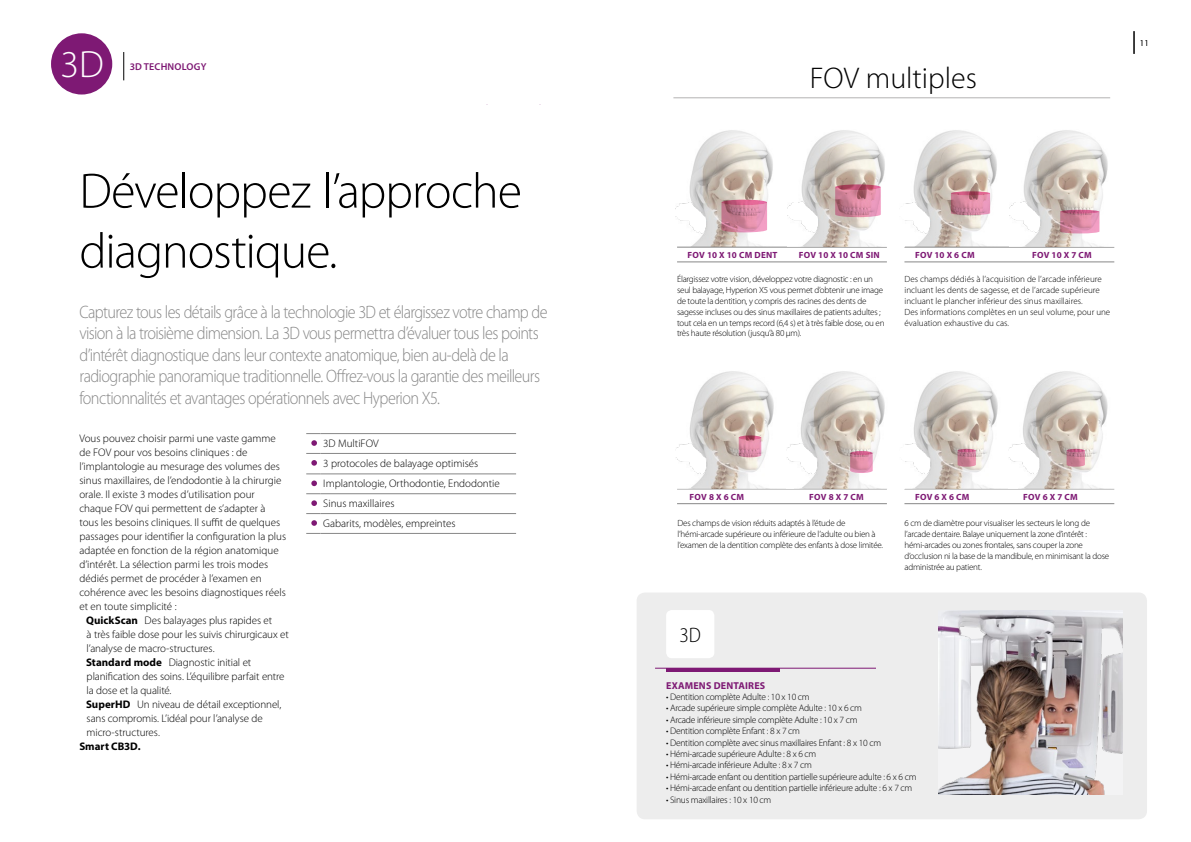
<style>
.page{position:relative;width:1191px;height:842px;background:#fff}
.page>*{position:absolute;margin:0;border:0;box-sizing:border-box;transform-origin:0 0}
._1_Titolo{font:300 50px/60px "Myriad Pro";letter-spacing:-.02em;color:#000}
.t1{font:300 38.1px "Myriad Pro";color:#fff}
.t2{font:300 30px "Myriad Pro";color:#000}
.t3{font:300 semi-condensed 21px "Myriad Pro";color:#000}
._1_Titolo-2{font:300 18px/21.6px "Myriad Pro";letter-spacing:-.04em;color:#878787;scale:.9 1}
._3_corpo_testo{font:300 11px/14px "Myriad Pro";color:#000}
._6_testo_keywords{font:300 11px "Myriad Pro";color:#000}
._3_corpo_testo-2{font:700 11px "Myriad Pro";color:#000}
.t4{font:700 10px "Myriad Pro";letter-spacing:.02em;color:#7e1974}
.t5{font:600 10px "Myriad Pro";letter-spacing:.02em;color:#7e1974}
.t6{font:300 9.5px "Myriad Pro";letter-spacing:-.025em;color:#000}
.t7{font:300 9px/10.8px "Myriad Pro";letter-spacing:-.025em;color:#000}
.t8{font:300 9px/10.8px "Myriad Pro";color:#000}
.t9{font:700 9px "Myriad Pro";letter-spacing:.03em;color:#7e1974}
.s1{font-weight:700}
</style>
<div class="page">
<svg style="left:1133px;top:31px;width:1px;height:23px"></svg>
<img style="left:675px;top:130px;width:112px;height:117px">
<img style="left:905px;top:130px;width:104px;height:117px">
<svg style="left:721px;top:200px;width:46px;height:5px"></svg>
<svg style="left:721px;top:202px;width:46px;height:30px"></svg>
<div style="left:636px;top:592px;width:511px;height:227px;background:#ededed;border-radius:9px"></div>
<hr style="left:673px;top:98px;width:437px;height:1px;background:#b3b2b2">
<div style="left:666px;top:610px;width:48px;height:48px;background:#fff;border-radius:6px"></div>
<hr style="left:904px;top:247px;width:210px;height:1px;background:#878787">
<hr style="left:904px;top:262px;width:210px;height:1px;background:#878787">
<hr style="left:655px;top:668px;width:221px;height:1px;background:#7e1974">
<hr style="left:677px;top:247px;width:210px;height:1px;background:#878787">
<hr style="left:677px;top:262px;width:210px;height:1px;background:#878787">
<hr style="left:666px;top:668px;width:113px;height:4px;background:#7e1974">
<div style="left:51px;top:33px;width:61px;height:62px;background:#7e1974;border-radius:50%"></div>
<svg style="left:123px;top:52px;width:1px;height:28px"></svg>
<img style="left:938px;top:610px;width:184px;height:185px">
<img style="left:787px;top:130px;width:98px;height:117px">
<img style="left:1009px;top:130px;width:99px;height:117px">
<svg style="left:835px;top:184px;width:45px;height:6px"></svg>
<svg style="left:835px;top:187px;width:45px;height:30px"></svg>
<svg style="left:1060px;top:210px;width:39px;height:4px"></svg>
<svg style="left:1060px;top:212px;width:39px;height:21px"></svg>
<svg style="left:951px;top:191px;width:39px;height:4px"></svg>
<svg style="left:951px;top:193px;width:39px;height:22px"></svg>
<hr style="left:677px;top:489px;width:210px;height:1px;background:#878787">
<hr style="left:677px;top:503px;width:210px;height:1px;background:#878787">
<hr style="left:904px;top:489px;width:210px;height:1px;background:#878787">
<hr style="left:904px;top:503px;width:210px;height:1px;background:#878787">
<img style="left:905px;top:371px;width:103px;height:118px">
<hr style="left:957px;top:449px;width:18px;height:3px;background:#ed6ea7;border-radius:50%">
<svg style="left:957px;top:451px;width:18px;height:16px"></svg>
<img style="left:676px;top:371px;width:110px;height:118px">
<svg style="left:738px;top:435px;width:23px;height:5px"></svg>
<svg style="left:738px;top:438px;width:23px;height:19px"></svg>
<img style="left:787px;top:371px;width:100px;height:118px">
<svg style="left:850px;top:451px;width:22px;height:4px"></svg>
<svg style="left:850px;top:453px;width:22px;height:20px"></svg>
<img style="left:1009px;top:371px;width:105px;height:118px">
<hr style="left:1066px;top:449px;width:18px;height:3px;background:#ed6ea7;border-radius:50%">
<svg style="left:1066px;top:451px;width:18px;height:16px"></svg>
<svg style="left:306px;top:433px;width:14px;height:1px"></svg>
<hr style="left:320px;top:433px;width:196px;height:1px;background:#878787">
<svg style="left:306px;top:453px;width:14px;height:1px"></svg>
<hr style="left:320px;top:453px;width:196px;height:1px;background:#878787">
<hr style="left:320px;top:474px;width:196px;height:1px;background:#878787">
<svg style="left:306px;top:493px;width:14px;height:1px"></svg>
<hr style="left:320px;top:493px;width:196px;height:1px;background:#878787">
<svg style="left:306px;top:513px;width:14px;height:1px"></svg>
<hr style="left:320px;top:513px;width:196px;height:1px;background:#878787">
<svg style="left:306px;top:533px;width:14px;height:1px"></svg>
<hr style="left:320px;top:533px;width:196px;height:1px;background:#878787">
<svg style="left:311px;top:440px;width:6px;height:6px"></svg>
<svg style="left:311px;top:460px;width:6px;height:6px"></svg>
<svg style="left:306px;top:474px;width:14px;height:12px"></svg>
<svg style="left:311px;top:500px;width:6px;height:6px"></svg>
<svg style="left:311px;top:520px;width:6px;height:6px"></svg>
<p class="t1" style="left:61px;top:43px;width:45px">3D</p>
<p class="t5" style="left:130px;top:61px;width:78px">3D TECHNOLOGY</p>
<p class="_1_Titolo" style="left:79px;top:162px;width:444px">Développez l’approche diagnostique.</p>
<p class="_1_Titolo-2" style="left:79px;top:301px;width:522px">Capturez tous les détails grâce à la technologie 3D et élargissez votre champ de vision à la troisième dimension. La 3D vous permettra d’évaluer tous les points d’intérêt diagnostique dans leur contexte anatomique, bien au-delà de la radiographie panoramique traditionnelle. Offrez-vous la garantie des meilleurs fonctionnalités et avantages opérationnels avec Hyperion X5.</p>
<p class="_3_corpo_testo" style="left:79px;top:431px;width:208px">Vous pouvez choisir parmi une vaste gamme de FOV pour vos besoins cliniques : de l’implantologie au mesurage des volumes des sinus maxillaires, de l’endodontie à la chirurgie orale. Il existe 3 modes d’utilisation pour chaque FOV qui permettent de s’adapter à tous les besoins cliniques. Il suffit de quelques passages pour identifier la configuration la plus adaptée en fonction de la région anatomique d’intérêt. La sélection parmi les trois modes dédiés permet de procéder à l’examen en cohérence avec les besoins diagnostiques réels et en toute simplicité :</p>
<p class="_3_corpo_testo" style="left:86px;top:613px;width:204px"><span class="s1">QuickScan</span> Des balayages plus rapides et<br>à très faible dose pour les suivis chirurgicaux et l’analyse de macro-structures.</p>
<p class="_3_corpo_testo" style="left:86px;top:655px;width:200px"><span class="s1">Standard mode</span> Diagnostic initial et planification des soins. L’équilibre parfait entre la dose et la qualité.</p>
<p class="_3_corpo_testo" style="left:86px;top:697px;width:197px"><span class="s1">SuperHD</span> Un niveau de détail exceptionnel, sans compromis. L’idéal pour l’analyse de</p>
<p class="_3_corpo_testo" style="left:87px;top:725px;width:75px">micro-structures.</p>
<p class="_3_corpo_testo-2" style="left:79px;top:740px;width:63px">Smart CB3D.</p>
<p class="_6_testo_keywords" style="left:323px;top:437px;width:57px">3D MultiFOV</p>
<p class="_6_testo_keywords" style="left:323px;top:457px;width:157px">3 protocoles de balayage optimisés</p>
<p class="_6_testo_keywords" style="left:323px;top:477px;width:178px">Implantologie, Orthodontie, Endodontie</p>
<p class="_6_testo_keywords" style="left:323px;top:497px;width:73px">Sinus maxillaires</p>
<p class="_6_testo_keywords" style="left:323px;top:517px;width:134px">Gabarits, modèles, empreintes</p>
<p class="t2" style="left:809px;top:61px;width:169px">FOV multiples</p>
<p class="t7" style="left:1140px;top:38px;width:10px">11</p>
<p class="t9" style="left:687px;top:250px;width:91px">FOV 10 X 10 CM DENT</p>
<p class="t9" style="left:799px;top:250px;width:83px">FOV 10 X 10 CM SIN</p>
<p class="t9" style="left:915px;top:250px;width:61px">FOV 10 X 6 CM</p>
<p class="t9" style="left:1032px;top:250px;width:61px">FOV 10 X 7 CM</p>
<p class="t7" style="left:677px;top:274px;width:209px">Élargissez votre vision, développez votre diagnostic : en un seul balayage, Hyperion X5 vous permet d’obtenir une image de toute la dentition, y compris des racines des dents de sagesse incluses ou des sinus maxillaires de patients adultes ; tout cela en un temps record (6,4 s) et à très faible dose, ou en très haute résolution (jusqu’à 80 μm).</p>
<p class="t8" style="left:904px;top:274px;width:207px">Des champs dédiés à l’acquisition de l’arcade inférieure incluant les dents de sagesse, et de l’arcade supérieure incluant le plancher inférieur des sinus maxillaires.<br>Des informations complètes en un seul volume, pour une évaluation exhaustive du cas.</p>
<p class="t9" style="left:689px;top:492px;width:56px">FOV 8 X 6 CM</p>
<p class="t9" style="left:809px;top:492px;width:56px">FOV 8 X 7 CM</p>
<p class="t9" style="left:915px;top:492px;width:56px">FOV 6 X 6 CM</p>
<p class="t9" style="left:1023px;top:492px;width:56px">FOV 6 X 7 CM</p>
<p class="t7" style="left:677px;top:518px;width:207px">Des champs de vision réduits adaptés à l’étude de l’hémi-arcade supérieure ou inférieure de l’adulte ou bien à l’examen de la dentition complète des enfants à dose limitée.</p>
<p class="t7" style="left:904px;top:518px;width:206px">6 cm de diamètre pour visualiser les secteurs le long de l’arcade dentaire. Balaye uniquement la zone d’intérêt : hémi-arcades ou zones frontales, sans couper la zone d’occlusion ni la base de la mandibule, en minimisant la dose administrée au patient.</p>
<p class="t3" style="left:679px;top:622px;width:23px">3D</p>
<p class="t4" style="left:666px;top:680px;width:101px">EXAMENS DENTAIRES</p>
<p class="t6" style="left:666px;top:691px;width:145px">• Dentition complète Adulte : 10 x 10 cm</p>
<p class="t6" style="left:666px;top:703px;width:197px">• Arcade supérieure simple complète Adulte : 10 x 6 cm</p>
<p class="t6" style="left:666px;top:714px;width:193px">• Arcade inférieure simple complète Adulte : 10 x 7 cm</p>
<p class="t6" style="left:666px;top:726px;width:135px">• Dentition complète Enfant : 8 x 7 cm</p>
<p class="t6" style="left:666px;top:737px;width:216px">• Dentition complète avec sinus maxillaires Enfant : 8 x 10 cm</p>
<p class="t6" style="left:666px;top:748px;width:152px">• Hémi-arcade supérieure Adulte : 8 x 6 cm</p>
<p class="t6" style="left:666px;top:760px;width:147px">• Hémi-arcade inférieure Adulte : 8 x 7 cm</p>
<p class="t6" style="left:666px;top:771px;width:252px">• Hémi-arcade enfant ou dentition partielle supérieure adulte : 6 x 6 cm</p>
<p class="t6" style="left:666px;top:783px;width:248px">• Hémi-arcade enfant ou dentition partielle inférieure adulte : 6 x 7 cm</p>
<p class="t6" style="left:666px;top:794px;width:107px">• Sinus maxillaires : 10 x 10 cm</p>
</div>
